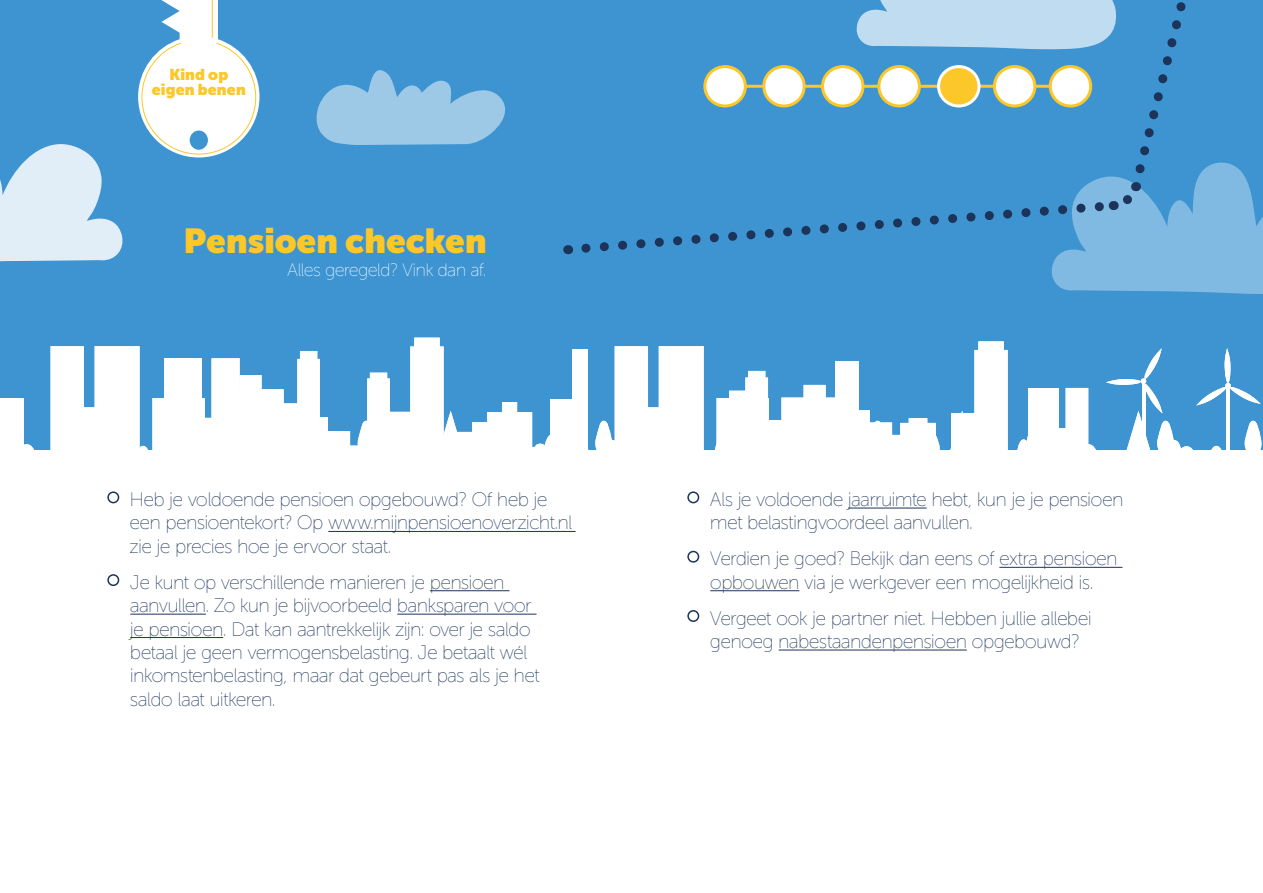
<style>
.page{position:relative;width:1263px;height:893px;background:#3d94d1}
.page>*{position:absolute;margin:0;border:0;box-sizing:border-box;transform-origin:0 0}
.t1{font:900 34.5px "Museo Sans Display";color:#fcc728}
.t2{font:300 19.5px/23.4px "Museo Sans Display";letter-spacing:-.005em;color:#1c3459}
.t3{font:300 18px "Museo Sans Display";letter-spacing:-.005em;color:#fff}
.t4{font:900 15.6px/15.6px "Museo Sans Display";letter-spacing:.01em;color:#fcc728;text-align:center}
</style>
<div class="page">
<div style="left:0;top:450px;width:1263px;height:443px;background:#fff"></div>
<svg style="left:138px;top:0;width:121px;height:158px"></svg>
<hr style="left:212px;top:0;width:1px;height:37px;background:#fcc728">
<div style="left:190px;top:131px;width:18px;height:19px;background:#3d94d1;border-radius:50%"></div>
<div style="left:0;top:399px;width:23px;height:69px;background:#fff"></div>
<svg style="left:51px;top:338px;width:889px;height:112px"></svg>
<svg style="left:1106px;top:379px;width:35px;height:6px"></svg>
<svg style="left:950px;top:341px;width:157px;height:109px"></svg>
<svg style="left:1125px;top:348px;width:137px;height:102px"></svg>
<svg style="left:23px;top:405px;width:11px;height:45px"></svg>
<svg style="left:316px;top:70px;width:189px;height:75px"></svg>
<svg style="left:581px;top:0;width:682px;height:294px"></svg>
<svg style="left:0;top:144px;width:123px;height:118px"></svg>
<hr style="left:328px;top:531px;width:248px;height:1px;background:#1c3459">
<hr style="left:999px;top:567px;width:123px;height:1px;background:#1c3459">
<hr style="left:710px;top:590px;width:89px;height:1px;background:#1c3459">
<hr style="left:779px;top:649px;width:188px;height:1px;background:#1c3459">
<hr style="left:848px;top:508px;width:79px;height:1px;background:#1c3459">
<hr style="left:430px;top:590px;width:79px;height:1px;background:#1c3459">
<hr style="left:130px;top:614px;width:76px;height:1px;background:#1c3459">
<hr style="left:397px;top:614px;width:140px;height:1px;background:#1c3459">
<hr style="left:130px;top:637px;width:93px;height:1px;background:#1c3459">
<div style="left:107px;top:491px;width:12px;height:12px;border:2px solid #1c3459;border-radius:50%"></div>
<div style="left:687px;top:551px;width:12px;height:12px;border:2px solid #1c3459;border-radius:50%"></div>
<div style="left:687px;top:610px;width:12px;height:12px;border:2px solid #1c3459;border-radius:50%"></div>
<div style="left:687px;top:491px;width:12px;height:12px;border:2px solid #1c3459;border-radius:50%"></div>
<div style="left:107px;top:574px;width:12px;height:12px;border:2px solid #1c3459;border-radius:50%"></div>
<hr style="left:725px;top:85px;width:345px;height:3px;background:#fcc728">
<div style="left:705px;top:67px;width:40px;height:39px;background:#fff;border-radius:50%"></div>
<div style="left:703px;top:65px;width:44px;height:42px;border:3px solid #fcc728;border-radius:50%"></div>
<div style="left:764px;top:67px;width:40px;height:39px;background:#fff;border-radius:50%"></div>
<div style="left:762px;top:65px;width:44px;height:42px;border:3px solid #fcc728;border-radius:50%"></div>
<div style="left:822px;top:67px;width:41px;height:39px;background:#fff;border-radius:50%"></div>
<div style="left:821px;top:65px;width:43px;height:42px;border:3px solid #fcc728;border-radius:50%"></div>
<div style="left:879px;top:67px;width:40px;height:39px;background:#fff;border-radius:50%"></div>
<div style="left:877px;top:65px;width:44px;height:42px;border:3px solid #fcc728;border-radius:50%"></div>
<div style="left:994px;top:67px;width:41px;height:39px;background:#fff;border-radius:50%"></div>
<div style="left:993px;top:65px;width:43px;height:42px;border:3px solid #fcc728;border-radius:50%"></div>
<div style="left:1050px;top:67px;width:41px;height:39px;background:#fff;border-radius:50%"></div>
<div style="left:1049px;top:65px;width:43px;height:42px;border:3px solid #fcc728;border-radius:50%"></div>
<div style="left:938px;top:67px;width:41px;height:39px;background:#fcc728;border-radius:50%"></div>
<div style="left:937px;top:65px;width:43px;height:42px;border:3px solid #fff;border-radius:50%"></div>
<p class="t4" style="left:152px;top:66px;width:95px">Kind op eigen benen</p>
<h1 class="t1" style="left:184px;top:221px;width:304px">Pensioen checken</h1>
<p class="t3" style="left:288px;top:260px;width:200px">Alles geregeld? Vink dan af.</p>
<p class="t2" style="left:130px;top:488px;width:444px">Heb je voldoende pensioen opgebouwd? Of heb je een pensioentekort? Op www.mijnpensioenoverzicht.nl zie je precies hoe je ervoor staat.</p>
<p class="t2" style="left:130px;top:571px;width:411px">Je kunt op verschillende manieren je pensioen aanvullen. Zo kun je bijvoorbeeld banksparen voor je pensioen. Dat kan aantrekkelijk zijn: over je saldo betaal je geen vermogensbelasting. Je betaalt wél inkomstenbelasting, maar dat gebeurt pas als je het saldo laat uitkeren.</p>
<p class="t2" style="left:710px;top:488px;width:414px">Als je voldoende jaarruimte hebt, kun je je pensioen met belastingvoordeel aanvullen.</p>
<p class="t2" style="left:710px;top:547px;width:409px">Verdien je goed? Bekijk dan eens of extra pensioen opbouwen via je werkgever een mogelijkheid is.</p>
<p class="t2" style="left:710px;top:606px;width:383px">Vergeet ook je partner niet. Hebben jullie allebei genoeg nabestaandenpensioen opgebouwd?</p>
</div>
